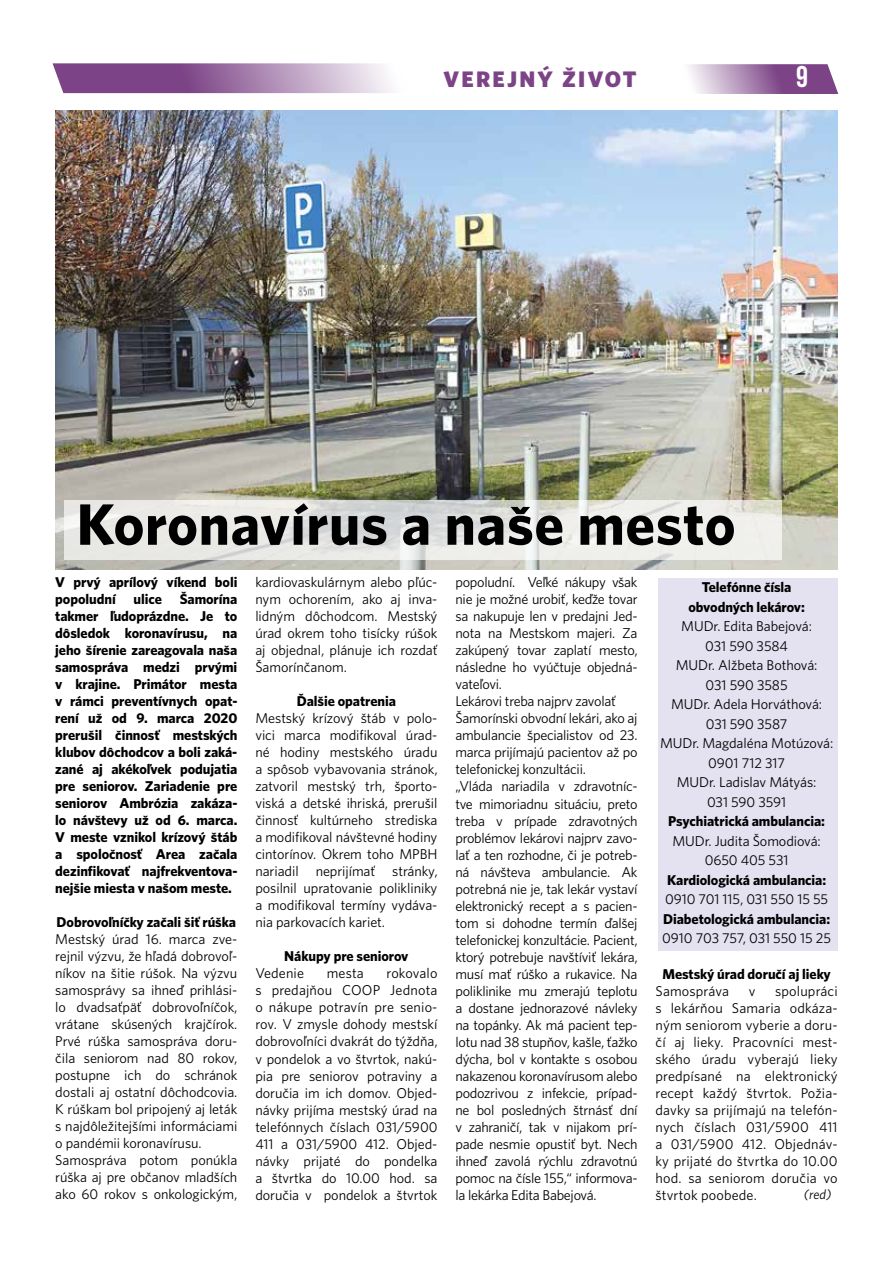
<style>
.page{position:relative;width:893px;height:1263px;background:#fff}
.page>*{position:absolute;margin:0;border:0;box-sizing:border-box;transform-origin:0 0}
.t1{font:58.5px "Whitney CE Bold";letter-spacing:.01em;color:#000}
.t2{font:30px "Bebas Neue";color:#fff}
.t3{font:22.5px "Whitney CE Black";letter-spacing:.1em;color:#7c4486}
.t4{font:14.25px/17px "Whitney C Ebook";letter-spacing:-.02em;color:#000;text-align:justify}
.t5{font:14.25px/17px "Whitney CE Bold";letter-spacing:-.005em;color:#000}
.t6{font:14.25px "Whitney C Ebook";letter-spacing:.01em;color:#000}
.t7{font:italic 13.5px "Whitney C Ebook";color:#000}
</style>
<div class="page">
<svg style="left:688px;top:64px;width:150px;height:30px;background:#a883af"></svg>
<svg style="left:53px;top:63px;width:340px;height:30px;background:#a57fac"></svg>
<div style="left:658px;top:578px;width:180px;height:372px;background:#e4e1f1"></div>
<img style="left:55px;top:111px;width:783px;height:459px">
<svg style="left:64px;top:500px;width:717px;height:60px;background:#e6e7e4"></svg>
<h3 class="t3" style="left:443px;top:65px;width:195px">VEREJNÝ ŽIVOT</h3>
<h2 class="t2" style="left:796px;top:60px;width:13px">9</h2>
<h1 class="t1" style="left:77px;top:490px;width:660px">Koronavírus a naše mesto</h1>
<p class="t5" style="left:55px;top:573px;width:184px">V prvý aprílový víkend boli popoludní ulice</p>
<p class="t4" style="left:255px;top:573px;width:184px">kardiovaskulárnym alebo pľúc&shy;nym ochorením, ako aj inva&shy;lidným dôchodcom. Mestský úrad okrem toho tisícky rúšok aj objednal, plánuje ich rozdať Šamorínčanom.</p>
<p class="t5" style="left:297px;top:692px;width:101px">Ďalšie opatrenia</p>
<p class="t4" style="left:255px;top:710px;width:184px">Mestský krízový štáb v polo&shy;vici marca modifikoval úrad&shy;né hodiny mestského úradu a spôsob vybavovania stránok, zatvoril mestský trh, športo&shy;viská a detské ihriská, prerušil činnosť kultúrneho strediska a modifikoval návštevné hodiny cintorínov. Okrem toho MPBH nariadil neprijímať stránky, posilnil upratovanie polikliniky a modifikoval termíny vydáva&shy;nia parkovacích kariet.</p>
<p class="t5" style="left:284px;top:948px;width:126px">Nákupy pre seniorov</p>
<p class="t6" style="left:255px;top:965px;width:50px">Vedenie</p>
<p class="t4" style="left:327px;top:965px;width:39px">mesta</p>
<p class="t4" style="left:455px;top:574px;width:184px;text-align:left">popoludní. Veľké nákupy však nie je možné urobiť, keďže tovar sa nakupuje len v predajni Jed&shy;nota na Mestskom majeri. Za zakúpený tovar zaplatí mesto, následne ho vyúčtuje objedná&shy;vateľovi.<br>Lekárovi treba najprv zavolať<br>Šamorínski obvodní lekári, ako aj ambulancie špecialistov od 23. marca prijímajú pacientov až po telefonickej konzultácii.<br>„Vláda nariadila v zdravotníc&shy;tve mimoriadnu situáciu, preto treba v prípade zdravotných problémov lekárovi najprv zavo&shy;lať a ten rozhodne, či je potreb&shy;ná návšteva ambulancie. Ak potrebná nie je, tak lekár vystaví elektronický recept a s pacien&shy;tom si dohodne termín ďalšej telefonickej konzultácie. Pacient, ktorý potrebuje navštíviť lekára, musí mať rúško a rukavice. Na poliklinike mu zmerajú teplotu a dostane jednorazové návleky na topánky. Ak má pacient tep&shy;lotu nad 38 stupňov, kašle, ťažko dýcha, bol v kontakte s osobou nakazenou koronavírusom alebo podozrivou z infekcie, prípad&shy;ne bol posledných štrnásť dní v zahraničí, tak v nijakom prí&shy;pade nesmie opustiť byt. Nech ihneď zavolá rýchlu zdravotnú pomoc na čísle 155,“ informova&shy;la lekárka Edita Babejová.</p>
<p class="t5" style="left:688px;top:577px;width:118px;line-height:19.5px;text-align:center">Telefónne čísla obvodných lekárov:</p>
<p class="t5" style="left:55px;top:590px;width:184px;text-align:justify;text-indent:124px">Šamorína takmer ľudoprázdne. Je to dôsledok koronavírusu, na jeho šírenie zareagovala naša samospráva medzi prvými v krajine. Primátor mesta v rámci preventívnych opat&shy;rení už od 9. marca 2020 prerušil činnosť mestských klubov dôchodcov a boli zaká&shy;zané aj akékoľvek podujatia pre seniorov. Zariadenie pre seniorov Ambrózia zakáza&shy;lo návštevy už od 6. marca.<br>V meste vznikol krízový štáb a spoločnosť Area začala dezinfikovať najfrekventova&shy;nejšie miesta v našom meste.</p>
<p class="t5" style="left:57px;top:913px;width:181px">Dobrovoľníčky začali šiť rúška</p>
<p class="t4" style="left:55px;top:930px;width:184px;text-align:left">Mestský úrad 16. marca zve&shy;rejnil výzvu, že hľadá dobrovoľ&shy;níkov na šitie rúšok. Na výzvu samosprávy sa ihneď prihlási&shy;lo dvadsaťpäť dobrovoľníčok, vrátane skúsených krajčírok.<br>Prvé rúška samospráva doru&shy;čila seniorom nad 80 rokov, postupne ich do schránok dostali aj ostatní dôchodcovia.<br>K rúškam bol pripojený aj leták s najdôležitejšími informáciami o pandémii koronavírusu.<br>Samospráva potom ponúkla rúška aj pre občanov mladších ako 60 rokov s onkologickým,</p>
<p class="t4" style="left:660px;top:616px;width:175px;line-height:19.5px;text-align:center">MUDr. Edita Babejová:<br>031 590 3584<br>MUDr. Alžbeta Bothová:<br>031 590 3585<br>MUDr. Adela Horváthová:<br>031 590 3587<br>MUDr. Magdaléna Motúzová:<br>0901 712 317<br>MUDr. Ladislav Mátyás:<br>031 590 3591</p>
<p class="t5" style="left:668px;top:813px;width:158px">Psychiatrická ambulancia:</p>
<p class="t4" style="left:672px;top:831px;width:150px;line-height:19.5px;text-align:center">MUDr. Judita Šomodiová:<br>0650 405 531</p>
<p class="t5" style="left:667px;top:871px;width:161px">Kardiologická ambulancia:</p>
<p class="t4" style="left:665px;top:891px;width:165px">0910 701 115, 031 550 15 55</p>
<p class="t5" style="left:663px;top:910px;width:168px">Diabetologická ambulancia:</p>
<p class="t4" style="left:662px;top:930px;width:170px">0910 703 757, 031 550 15 25</p>
<p class="t5" style="left:662px;top:965px;width:170px">Mestský úrad doručí aj lieky</p>
<p class="t6" style="left:656px;top:982px;width:75px">Samospráva</p>
<p class="t4" style="left:749px;top:982px;width:8px">v</p>
<p class="t4" style="left:255px;top:965px;width:184px;text-indent:131px">rokovalo s predajňou COOP Jednota o nákupe potravín pre senio&shy;rov. V zmysle dohody mestskí dobrovoľníci dvakrát do týždňa, v pondelok a vo štvrtok, nakú&shy;pia pre seniorov potraviny a doručia im ich domov. Objed&shy;návky prijíma mestský úrad na telefónnych číslach 031/5900<br>411 a 031/5900 412. Objed&shy;návky prijaté do pondelka a štvrtka do 10.00 hod. sa doručia v pondelok a štvrtok</p>
<p class="t4" style="left:656px;top:982px;width:184px;text-indent:120px">spolupráci s lekárňou Samaria odkáza&shy;ným seniorom vyberie a doru&shy;čí aj lieky. Pracovníci mest&shy;ského úradu vyberajú lieky predpísané na elektronický recept každý štvrtok. Požia&shy;davky sa prijímajú na telefón&shy;nych číslach 031/5900 411 a 031/5900 412. Objednáv&shy;ky prijaté do štvrtka do 10.00 hod. sa seniorom doručia vo štvrtok poobede.</p>
<p class="t7" style="left:804px;top:1187px;width:29px">(red)</p>
</div>
